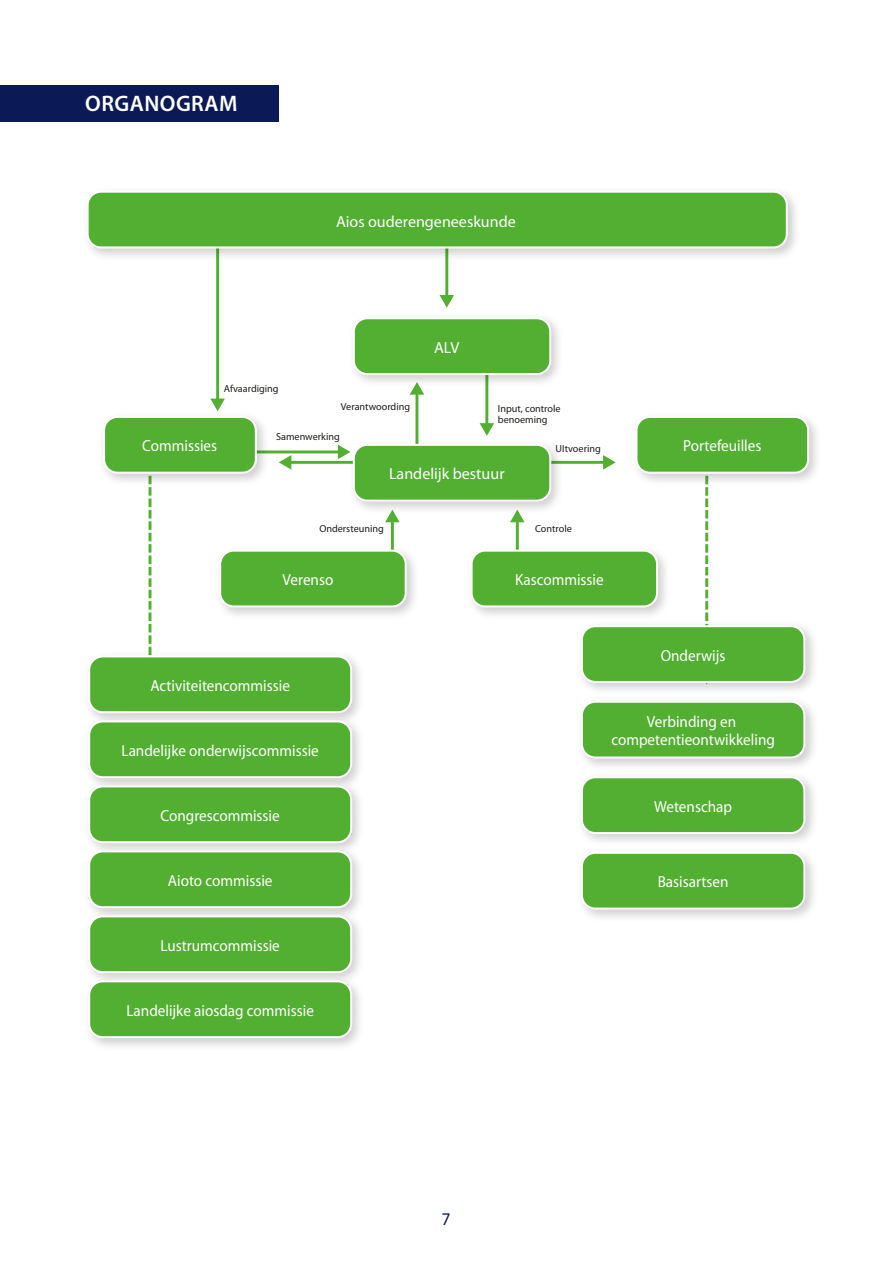
<style>
.page{position:relative;width:893px;height:1263px;background:#fff}
.page>*{position:absolute;margin:0;border:0;box-sizing:border-box;transform-origin:0 0}
.TUSSEN{font:600 22.5px "Myriad Pro";letter-spacing:.02em;color:#fff}
.t1{font:16.5px "Avenir";color:#0c1957}
.t2{font:16.05px/17.5px "Myriad Pro";color:#fff;text-align:center;scale:.94 1}
.t3{font:16.05px "Myriad Pro";color:#fff}
.t4{font:10.2px/11.7px "Myriad Pro";color:#1d1d1b}
</style>
<div class="page">
<div style="left:0;top:85px;width:279px;height:36px;background:#0c1957"></div>
<hr style="left:216px;top:241px;width:3px;height:160px;background:#53af32">
<svg style="left:210px;top:399px;width:15px;height:8px"></svg>
<svg style="left:148px;top:490px;width:4px;height:157px"></svg>
<svg style="left:705px;top:490px;width:4px;height:127px"></svg>
<hr style="left:445px;top:233px;width:3px;height:64px;background:#53af32">
<svg style="left:440px;top:295px;width:14px;height:13px"></svg>
<hr style="left:485px;top:361px;width:3px;height:64px;background:#53af32">
<svg style="left:480px;top:423px;width:14px;height:12px"></svg>
<hr style="left:415px;top:392px;width:3px;height:65px;background:#53af32">
<svg style="left:410px;top:392px;width:14px;height:3px"></svg>
<hr style="left:391px;top:520px;width:3px;height:65px;background:#53af32">
<svg style="left:385px;top:518px;width:15px;height:4px"></svg>
<hr style="left:516px;top:520px;width:3px;height:65px;background:#53af32">
<svg style="left:510px;top:518px;width:15px;height:4px"></svg>
<hr style="left:541px;top:461px;width:64px;height:3px;background:#53af32">
<svg style="left:603px;top:455px;width:13px;height:15px"></svg>
<hr style="left:256px;top:450px;width:84px;height:3px;background:#53af32">
<svg style="left:338px;top:445px;width:6px;height:14px"></svg>
<hr style="left:289px;top:461px;width:75px;height:3px;background:#53af32">
<svg style="left:279px;top:455px;width:12px;height:15px"></svg>
<img style="left:88px;top:192px;width:708px;height:73px">
<div style="left:88px;top:192px;width:699px;height:55px;background:#53af32;border-radius:14px"></div>
<div style="left:87px;top:191px;width:701px;height:57px;border:2px solid #fff;border-radius:14px"></div>
<img style="left:354px;top:318px;width:205px;height:74px">
<div style="left:354px;top:318px;width:196px;height:56px;background:#53af32;border-radius:14px"></div>
<div style="left:353px;top:317px;width:198px;height:58px;border:2px solid #fff;border-radius:14px"></div>
<img style="left:344px;top:435px;width:224px;height:83px">
<div style="left:354px;top:445px;width:196px;height:56px;background:#53af32;border-radius:14px"></div>
<div style="left:353px;top:444px;width:198px;height:58px;border:2px solid #fff;border-radius:14px"></div>
<img style="left:637px;top:417px;width:180px;height:73px">
<div style="left:636px;top:417px;width:172px;height:56px;background:#53af32;border-radius:14px"></div>
<div style="left:635px;top:416px;width:174px;height:58px;border:2px solid #fff;border-radius:14px"></div>
<img style="left:582px;top:617px;width:232px;height:74px">
<div style="left:582px;top:626px;width:222px;height:56px;background:#53af32;border-radius:14px"></div>
<div style="left:581px;top:625px;width:224px;height:58px;border:2px solid #fff;border-radius:14px"></div>
<img style="left:582px;top:702px;width:232px;height:65px">
<div style="left:582px;top:702px;width:222px;height:55px;background:#53af32;border-radius:14px"></div>
<div style="left:581px;top:701px;width:224px;height:57px;border:2px solid #fff;border-radius:14px"></div>
<img style="left:582px;top:777px;width:232px;height:65px">
<div style="left:582px;top:777px;width:222px;height:56px;background:#53af32;border-radius:14px"></div>
<div style="left:581px;top:776px;width:224px;height:58px;border:2px solid #fff;border-radius:14px"></div>
<img style="left:582px;top:853px;width:232px;height:65px">
<div style="left:582px;top:853px;width:222px;height:55px;background:#53af32;border-radius:14px"></div>
<div style="left:581px;top:852px;width:224px;height:58px;border:2px solid #fff;border-radius:14px"></div>
<img style="left:89px;top:647px;width:271px;height:65px">
<div style="left:89px;top:656px;width:262px;height:56px;background:#53af32;border-radius:14px"></div>
<div style="left:88px;top:655px;width:264px;height:58px;border:2px solid #fff;border-radius:14px"></div>
<div style="left:89px;top:721px;width:262px;height:56px;background:#53af32;border-radius:14px"></div>
<div style="left:88px;top:720px;width:264px;height:58px;border:2px solid #fff;border-radius:14px"></div>
<div style="left:89px;top:786px;width:262px;height:56px;background:#53af32;border-radius:14px"></div>
<div style="left:88px;top:785px;width:264px;height:58px;border:2px solid #fff;border-radius:14px"></div>
<div style="left:89px;top:851px;width:262px;height:56px;background:#53af32;border-radius:14px"></div>
<div style="left:88px;top:850px;width:264px;height:58px;border:2px solid #fff;border-radius:14px"></div>
<div style="left:89px;top:916px;width:262px;height:56px;background:#53af32;border-radius:14px"></div>
<div style="left:88px;top:915px;width:264px;height:58px;border:2px solid #fff;border-radius:14px"></div>
<div style="left:89px;top:981px;width:262px;height:56px;background:#53af32;border-radius:14px"></div>
<div style="left:88px;top:980px;width:264px;height:58px;border:2px solid #fff;border-radius:14px"></div>
<img style="left:104px;top:407px;width:170px;height:83px">
<div style="left:104px;top:417px;width:152px;height:56px;background:#53af32;border-radius:14px"></div>
<div style="left:103px;top:416px;width:154px;height:58px;border:2px solid #fff;border-radius:14px"></div>
<img style="left:472px;top:541px;width:203px;height:83px">
<div style="left:472px;top:551px;width:185px;height:55px;background:#53af32;border-radius:14px"></div>
<div style="left:471px;top:550px;width:187px;height:57px;border:2px solid #fff;border-radius:14px"></div>
<img style="left:220px;top:541px;width:195px;height:75px">
<div style="left:220px;top:551px;width:186px;height:55px;background:#53af32;border-radius:14px"></div>
<div style="left:219px;top:550px;width:188px;height:57px;border:2px solid #fff;border-radius:14px"></div>
<p class="TUSSEN" style="left:85px;top:89px;width:154px">ORGANOGRAM</p>
<p class="t3" style="left:336px;top:212px;width:181px">Aios ouderengeneeskunde</p>
<p class="t4" style="left:224px;top:382px;width:56px">Afvaardiging</p>
<p class="t4" style="left:341px;top:400px;width:71px">Verantwoording</p>
<p class="t2" style="left:142px;top:437px;width:81px">Commissies</p>
<p class="t4" style="left:276px;top:431px;width:65px">Samenwerking</p>
<p class="t3" style="left:434px;top:337px;width:27px">ALV</p>
<p class="t4" style="left:498px;top:402px;width:64px">Input, controle benoeming</p>
<p class="t4" style="left:555px;top:442px;width:47px">UItvoering</p>
<p class="t3" style="left:389px;top:464px;width:117px">Landelijk bestuur</p>
<p class="t4" style="left:319px;top:522px;width:66px">Ondersteuning</p>
<p class="t4" style="left:535px;top:522px;width:38px">Controle</p>
<p class="t2" style="left:283px;top:571px;width:55px">Verenso</p>
<p class="t2" style="left:515px;top:571px;width:96px">Kascommissie</p>
<p class="t2" style="left:683px;top:437px;width:85px">Portefeuilles</p>
<p class="t2" style="left:150px;top:676px;width:150px">Activiteitencommissie</p>
<p class="t2" style="left:121px;top:741px;width:211px">Landelijke onderwijscommissie</p>
<p class="t2" style="left:161px;top:806px;width:128px">Congrescommissie</p>
<p class="t2" style="left:168px;top:871px;width:113px">Aioto commissie</p>
<p class="t2" style="left:161px;top:936px;width:128px">Lustrumcommissie</p>
<p class="t2" style="left:126px;top:1001px;width:201px">Landelijke aiosdag commissie</p>
<p class="t2" style="left:661px;top:646px;width:70px">Onderwijs</p>
<p class="t2" style="left:611px;top:713px;width:175px">Verbinding en competentieontwikkeling</p>
<p class="t2" style="left:654px;top:797px;width:84px">Wetenschap</p>
<p class="t2" style="left:658px;top:873px;width:77px">Basisartsen</p>
<p class="t1" style="left:442px;top:1206px;width:11px">7</p>
</div>
